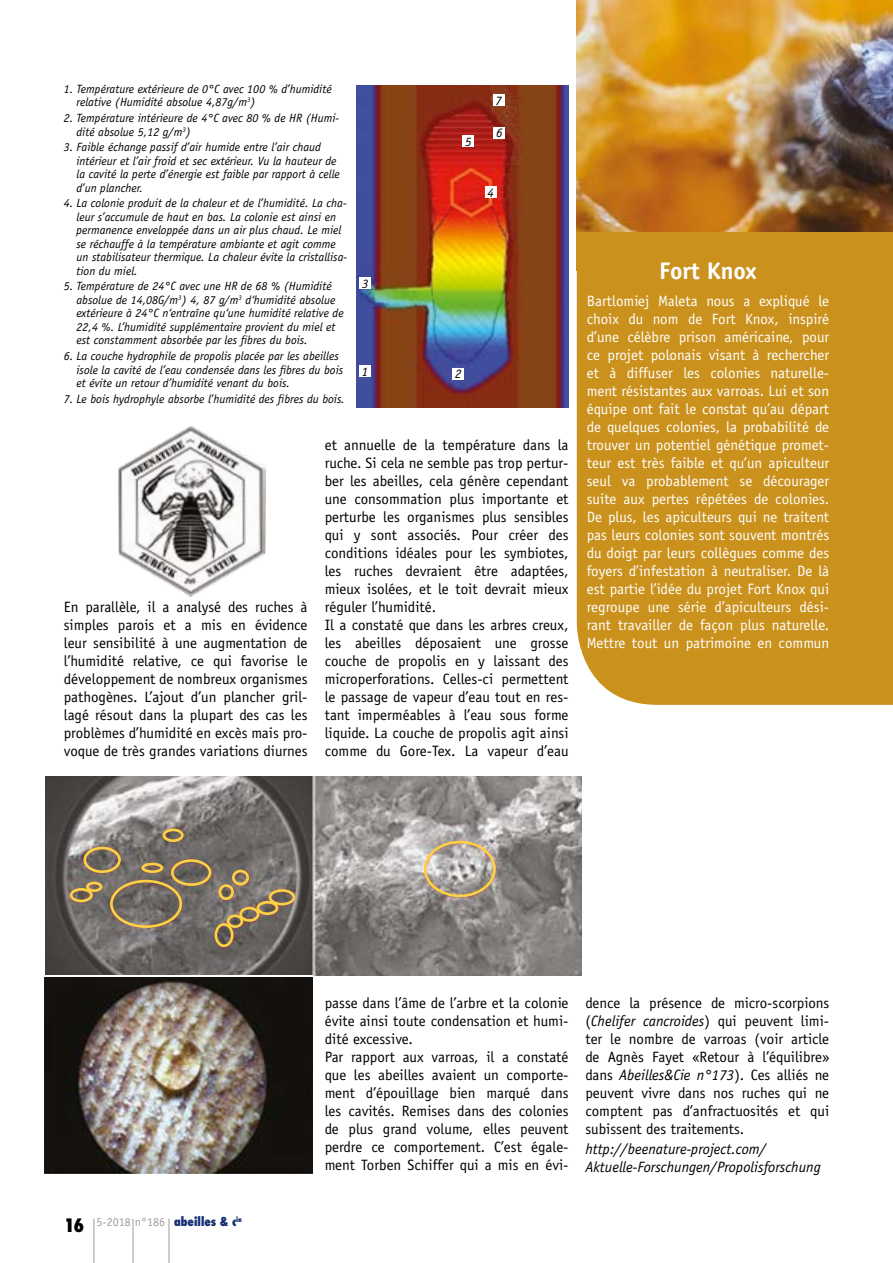
<style>
.page{position:relative;width:893px;height:1263px;background:#fff}
.page>*{position:absolute;margin:0;border:0;box-sizing:border-box;transform-origin:0 0}
.t1{font:700 24px "Officina Sans";color:#fff}
.t2{font:15px/18px "Officina Sans";color:#000;text-align:justify}
.t3{font:15px/18px "Officina Sans";color:#fff;text-align:justify}
.t4{font:italic 15px/18px "Officina Sans";color:#000}
.t5{font:italic 12.9px "Officina Sans";color:#000}
.t6{font:italic 12px/13.5px "Officina Sans";color:#000}
.t7{font:12px "Officina Sans";color:#9d9d9c}
.s1{font-family:"Futura";font-weight:800;font-stretch:condensed;font-size:18px;color:#000}
.s2{font-family:"Futura";font-weight:800;font-stretch:condensed;color:#163072}
.s3{font-style:italic}
</style>
<div class="page">
<hr style="left:133px;top:1219px;width:1px;height:44px;background:#9d9d9c">
<hr style="left:169px;top:1219px;width:1px;height:44px;background:#9d9d9c">
<hr style="left:94px;top:1219px;width:1px;height:44px;background:#9d9d9c">
<div style="left:577px;top:270px;width:316px;height:435px;background:#ca911d"></div>
<img style="left:46px;top:777px;width:536px;height:198px">
<div style="left:424px;top:841px;width:72px;height:56px;border:3px solid #fcd144;border-radius:50%"></div>
<div style="left:110px;top:880px;width:72px;height:48px;border:3px solid #fcd144;border-radius:50%"></div>
<div style="left:171px;top:859px;width:40px;height:27px;border:3px solid #fcd144;border-radius:50%"></div>
<div style="left:83px;top:847px;width:38px;height:26px;border:3px solid #fcd144;border-radius:50%"></div>
<div style="left:163px;top:828px;width:21px;height:14px;border:3px solid #fcd144;border-radius:50%"></div>
<div style="left:141px;top:863px;width:22px;height:10px;border:3px solid #fcd144;border-radius:50%"></div>
<div style="left:70px;top:888px;width:23px;height:14px;border:3px solid #fcd144;border-radius:50%"></div>
<div style="left:86px;top:882px;width:16px;height:10px;border:3px solid #fcd144;border-radius:50%"></div>
<div style="left:218px;top:884px;width:16px;height:16px;border:3px solid #fcd144;border-radius:50%"></div>
<div style="left:232px;top:870px;width:17px;height:15px;border:3px solid #fcd144;border-radius:50%"></div>
<div style="left:215px;top:923px;width:18px;height:24px;border:3px solid #fcd144;border-radius:50%"></div>
<div style="left:227px;top:914px;width:16px;height:14px;border:3px solid #fcd144;border-radius:50%"></div>
<div style="left:239px;top:907px;width:20px;height:15px;border:3px solid #fcd144;border-radius:50%"></div>
<div style="left:257px;top:901px;width:21px;height:14px;border:3px solid #fcd144;border-radius:50%"></div>
<div style="left:269px;top:889px;width:26px;height:16px;border:3px solid #fcd144;border-radius:50%"></div>
<div style="left:577px;top:0;width:316px;height:270px;background:#ca911d"></div>
<img style="left:577px;top:0;width:316px;height:232px">
<img style="left:44px;top:977px;width:269px;height:196px">
<img style="left:118px;top:426px;width:148px;height:171px">
<img style="left:357px;top:85px;width:212px;height:322px">
<div style="left:493px;top:94px;width:11px;height:12px;background:#fff"></div>
<div style="left:494px;top:127px;width:11px;height:11px;background:#fff"></div>
<div style="left:462px;top:135px;width:12px;height:12px;background:#fff"></div>
<div style="left:485px;top:186px;width:11px;height:12px;background:#fff"></div>
<div style="left:360px;top:277px;width:11px;height:12px;background:#fff"></div>
<div style="left:452px;top:368px;width:12px;height:11px;background:#fff"></div>
<div style="left:359px;top:365px;width:12px;height:11px;background:#fff"></div>
<p class="t6" style="left:77px;top:82px;width:257px;text-indent:-13px">1. Température extérieure de 0°C avec 100 % d’humidité relative (Humidité absolue 4,87g/m<sup>3</sup>)</p>
<p class="t6" style="left:77px;top:111px;width:264px;text-indent:-13px">2. Température intérieure de 4°C avec 80 % de HR (Humi&shy;dité absolue 5,12 g/m<sup>3</sup>)</p>
<p class="t6" style="left:77px;top:140px;width:265px;text-indent:-13px">3. Faible échange passif d’air humide entre l’air chaud intérieur et l’air froid et sec extérieur. Vu la hauteur de la cavité la perte d’énergie est faible par rapport à celle d’un plancher.</p>
<p class="t6" style="left:77px;top:197px;width:272px;text-indent:-13px">4. La colonie produit de la chaleur et de l’humidité. La cha&shy;leur s’accumule de haut en bas. La colonie est ainsi en permanence enveloppée dans un air plus chaud. Le miel se réchauffe à la température ambiante et agit comme un stabilisateur thermique. La chaleur évite la cristallisa&shy;tion du miel.</p>
<p class="t6" style="left:77px;top:280px;width:269px;text-indent:-13px">5. Température de 24°C avec une HR de 68 % (Humidité absolue de 14,08G/m<sup>3</sup>) 4, 87 g/m<sup>3</sup> d‘humidité absolue extérieure à 24°C n‘entraîne qu‘une humidité relative de 22,4 %. L’humidité supplémentaire provient du miel et est constamment absorbée par les fibres du bois.</p>
<p class="t6" style="left:77px;top:349px;width:268px;text-indent:-13px">6. La couche hydrophile de propolis placée par les abeilles isole la cavité de l’eau condensée dans les fibres du bois et évite un retour d’humidité venant du bois.</p>
<p class="t6" style="left:64px;top:392px;width:283px">7. Le bois hydrophyle absorbe l’humidité des fibres du bois.</p>
<p class="t5" style="left:362px;top:276px;width:8px">3</p>
<p class="t5" style="left:465px;top:134px;width:8px">5</p>
<p class="t5" style="left:362px;top:364px;width:8px">1</p>
<p class="t5" style="left:455px;top:367px;width:8px">2</p>
<p class="t5" style="left:496px;top:93px;width:8px">7</p>
<p class="t5" style="left:496px;top:125px;width:8px">6</p>
<p class="t5" style="left:487px;top:185px;width:8px">4</p>
<p class="t2" style="left:64px;top:598px;width:245px">En parallèle, il a analysé des ruches à simples parois et a mis en évidence leur sensibilité à une augmentation de l’humidité relative, ce qui favorise le développement de nombreux organismes pathogènes. L’ajout d’un plancher gril&shy;lagé résout dans la plupart des cas les problèmes d’humidité en excès mais pro&shy;voque de très grandes variations diurnes</p>
<p class="t2" style="left:325px;top:436px;width:245px;text-align:left">et annuelle de la température dans la ruche. Si cela ne semble pas trop pertur&shy;ber les abeilles, cela génère cependant une consommation plus importante et perturbe les organismes plus sensibles qui y sont associés. Pour créer des conditions idéales pour les symbiotes, les ruches devraient être adaptées, mieux isolées, et le toit devrait mieux réguler l’humidité.<br>Il a constaté que dans les arbres creux, les abeilles déposaient une grosse couche de propolis en y laissant des microperforations. Celles-ci permettent le passage de vapeur d’eau tout en res&shy;tant imperméables à l’eau sous forme liquide. La couche de propolis agit ainsi comme du Gore-Tex. La vapeur d’eau</p>
<h1 class="t1" style="left:659px;top:256px;width:99px">Fort Knox</h1>
<p class="t3" style="left:587px;top:292px;width:244px">Bartlomiej Maleta nous a expliqué le choix du nom de Fort Knox, inspiré d’une célèbre prison américaine, pour ce projet polonais visant à rechercher et à diffuser les colonies naturelle&shy;ment résistantes aux varroas. Lui et son équipe ont fait le constat qu’au départ de quelques colonies, la probabilité de trouver un potentiel génétique promet&shy;teur est très faible et qu’un apiculteur seul va probablement se décourager suite aux pertes répétées de colonies.<br>De plus, les apiculteurs qui ne traitent pas leurs colonies sont souvent montrés du doigt par leurs collègues comme des foyers d’infestation à neutraliser. De là est partie l’idée du projet Fort Knox qui regroupe une série d’apiculteurs dési&shy;rant travailler de façon plus naturelle.<br>Mettre tout un patrimoine en commun</p>
<p class="t7" style="left:64px;top:1215px;width:180px"><span class="s1">16</span> 5-2018 n°186 <span class="s2">abeilles &amp; c</span><sup>ie</sup></p>
<p class="t2" style="left:325px;top:994px;width:245px;text-align:left">passe dans l’âme de l’arbre et la colonie évite ainsi toute condensation et humi&shy;dité excessive.<br>Par rapport aux varroas, il a constaté que les abeilles avaient un comporte&shy;ment d’épouillage bien marqué dans les cavités. Remises dans des colonies de plus grand volume, elles peuvent perdre ce comportement. C’est égale&shy;ment Torben Schiffer qui a mis en évi-</p>
<p class="t2" style="left:585px;top:994px;width:245px">dence la présence de micro-scorpions (<span class="s3">Chelifer cancroides</span>) qui peuvent limi&shy;ter le nombre de varroas (voir article de Agnès Fayet «Retour à l’équilibre» dans <span class="s3">Abeilles&amp;Cie n°173</span>). Ces alliés ne peuvent vivre dans nos ruches qui ne comptent pas d’anfractuosités et qui subissent des traitements.</p>
<p class="t4" style="left:585px;top:1139px;width:237px">http://beenature-project.com/<br>Aktuelle-Forschungen/Propolisforschung</p>
</div>
